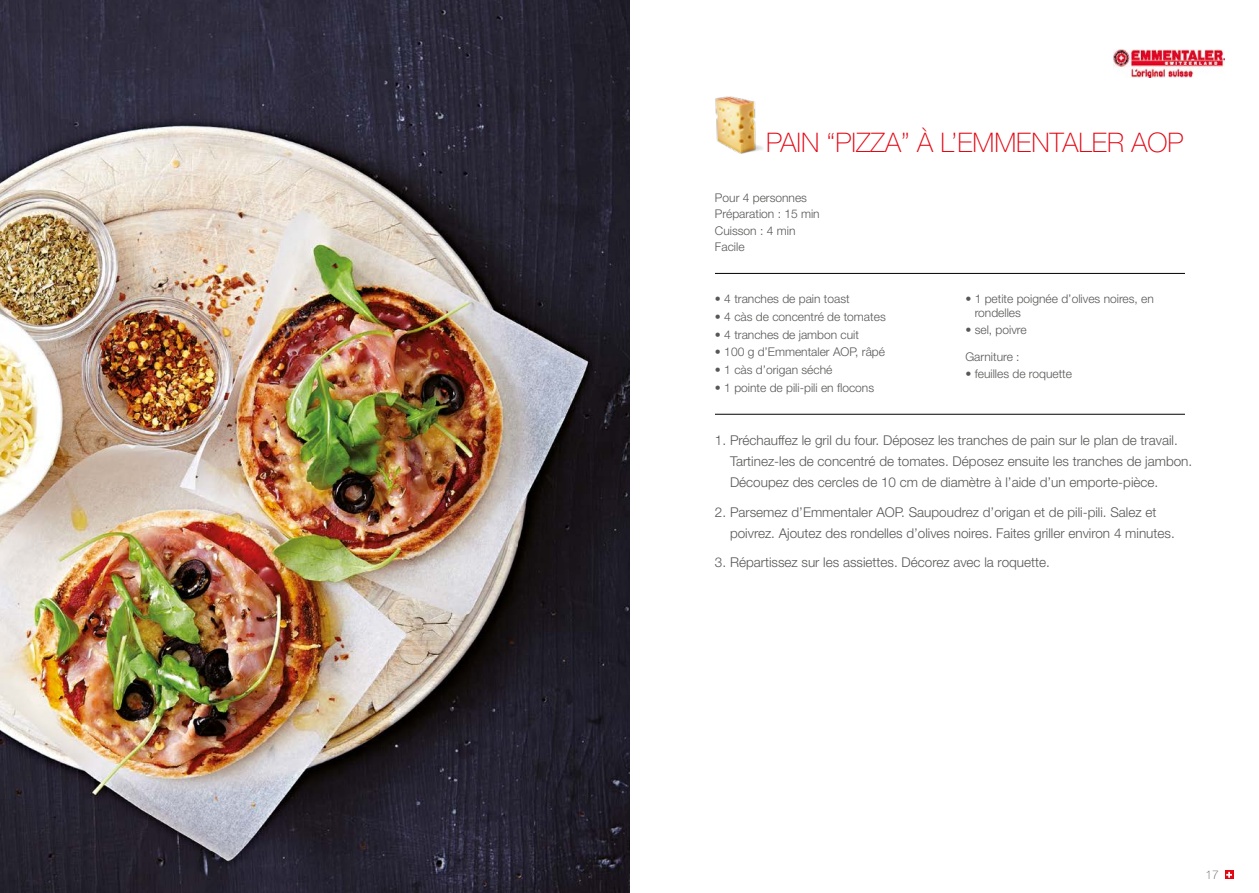
<style>
.page{position:relative;width:1259px;height:893px;background:#fff}
.page>*{position:absolute;margin:0;border:0;box-sizing:border-box;transform-origin:0 0}
.t1{font:100 27px "Helvetica Neue LT Std";color:#e30613}
.t2{font:300 13.5px/21px "Helvetica Neue LT Std";color:#575756}
.t3{font:300 12px/16.5px "Helvetica Neue LT Std";color:#575756}
.t4{font:100 12px "Helvetica Neue LT Std";color:#575756}
</style>
<div class="page">
<img style="left:1113px;top:50px;width:112px;height:27px">
<img style="left:0;top:0;width:629px;height:893px">
<svg style="left:1225px;top:870px;width:8px;height:9px"></svg>
<svg style="left:1226px;top:872px;width:6px;height:6px"></svg>
<hr style="left:715px;top:273px;width:470px;height:1px;background:#000">
<hr style="left:715px;top:414px;width:470px;height:1px;background:#000">
<img style="left:715px;top:96px;width:48px;height:58px">
<h1 class="t1" style="left:766px;top:127px;width:419px">PAIN “PIZZA” À L’EMMENTALER AOP</h1>
<p class="t3" style="left:715px;top:189px;width:106px">Pour 4 personnes<br>Préparation : 15 min<br>Cuisson : 4 min<br>Facile</p>
<p class="t3" style="left:715px;top:290px;width:136px">• 4 tranches de pain toast</p>
<p class="t3" style="left:715px;top:308px;width:172px">• 4 càs de concentré de tomates</p>
<p class="t3" style="left:715px;top:326px;width:146px">• 4 tranches de jambon cuit</p>
<p class="t3" style="left:715px;top:344px;width:172px">• 100 g d’Emmentaler AOP, râpé</p>
<p class="t3" style="left:715px;top:361px;width:119px">• 1 càs d’origan séché</p>
<p class="t3" style="left:715px;top:379px;width:161px">• 1 pointe de pili-pili en flocons</p>
<p class="t3" style="left:974px;top:292px;width:181px;line-height:13.5px;text-indent:-9px">• 1 petite poignée d’olives noires, en rondelles</p>
<p class="t3" style="left:965px;top:317px;width:63px;line-height:26.2px">• sel, poivre<br>Garniture :</p>
<p class="t3" style="left:965px;top:365px;width:108px">• feuilles de roquette</p>
<p class="t2" style="left:730px;top:430px;width:464px;text-indent:-15px">1. Préchauffez le gril du four. Déposez les tranches de pain sur le plan de travail.<br>Tartinez-les de concentré de tomates. Déposez ensuite les tranches de jambon.<br>Découpez des cercles de 10 cm de diamètre à l’aide d’un emporte-pièce.</p>
<p class="t2" style="left:730px;top:501px;width:446px;text-indent:-15px">2. Parsemez d’Emmentaler AOP. Saupoudrez d’origan et de pili-pili. Salez et poivrez. Ajoutez des rondelles d’olives noires. Faites griller environ 4 minutes.</p>
<p class="t2" style="left:715px;top:552px;width:336px">3. Répartissez sur les assiettes. Décorez avec la roquette.</p>
<p class="t4" style="left:1205px;top:868px;width:15px">17</p>
</div>
